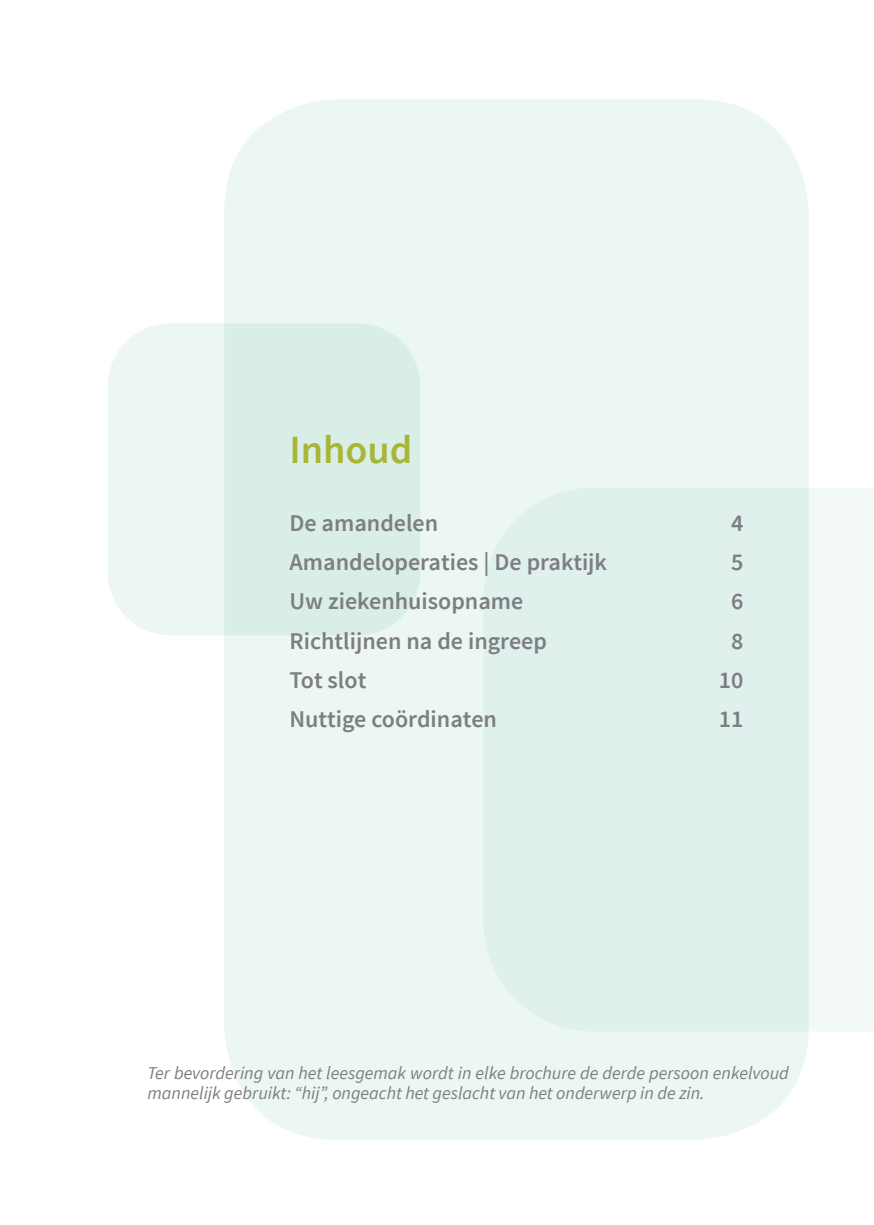
<style>
.page{position:relative;width:874px;height:1225px;background:#fff}
.page>*{position:absolute;margin:0;border:0;box-sizing:border-box;transform-origin:0 0}
.TOC_titel{font:600 40px "Source Sans Pro";color:#a8b637}
.TOC1{font:600 24px "Source Sans Pro";color:#7d7e81}
.Note{font:italic 18px/20px "Source Sans Pro";color:#7d7e81}
</style>
<div class="page">
<div style="left:108px;top:323px;width:116px;height:312px;background:#ecf6f3"></div>
<div style="left:808px;top:488px;width:65px;height:543px;background:#f2f9f7"></div>
<div style="left:224px;top:99px;width:584px;height:1041px;background:linear-gradient(to right,#e8f4f0,#e6f3ef);border-radius:113px"></div>
<p class="TOC_titel" style="left:289px;top:424px;width:124px">Inhoud</p>
<p class="TOC1" style="left:289px;top:507px;width:150px">De amandelen</p>
<p class="TOC1" style="left:730px;top:507px;width:14px">4</p>
<p class="TOC1" style="left:289px;top:547px;width:319px">Amandeloperaties | De praktijk</p>
<p class="TOC1" style="left:730px;top:547px;width:14px">5</p>
<p class="TOC1" style="left:289px;top:586px;width:235px">Uw ziekenhuisopname</p>
<p class="TOC1" style="left:730px;top:586px;width:14px">6</p>
<p class="TOC1" style="left:289px;top:625px;width:259px">Richtlijnen na de ingreep</p>
<p class="TOC1" style="left:730px;top:625px;width:14px">8</p>
<p class="TOC1" style="left:289px;top:665px;width:78px">Tot slot</p>
<p class="TOC1" style="left:718px;top:665px;width:26px">10</p>
<p class="TOC1" style="left:289px;top:704px;width:209px">Nuttige coördinaten</p>
<p class="TOC1" style="left:718px;top:704px;width:26px">11</p>
<p class="Note" style="left:147px;top:1063px;width:642px">Ter bevordering van het leesgemak wordt in elke brochure de derde persoon enkelvoud mannelijk gebruikt: “hij”, ongeacht het geslacht van het onderwerp in de zin.</p>
</div>
